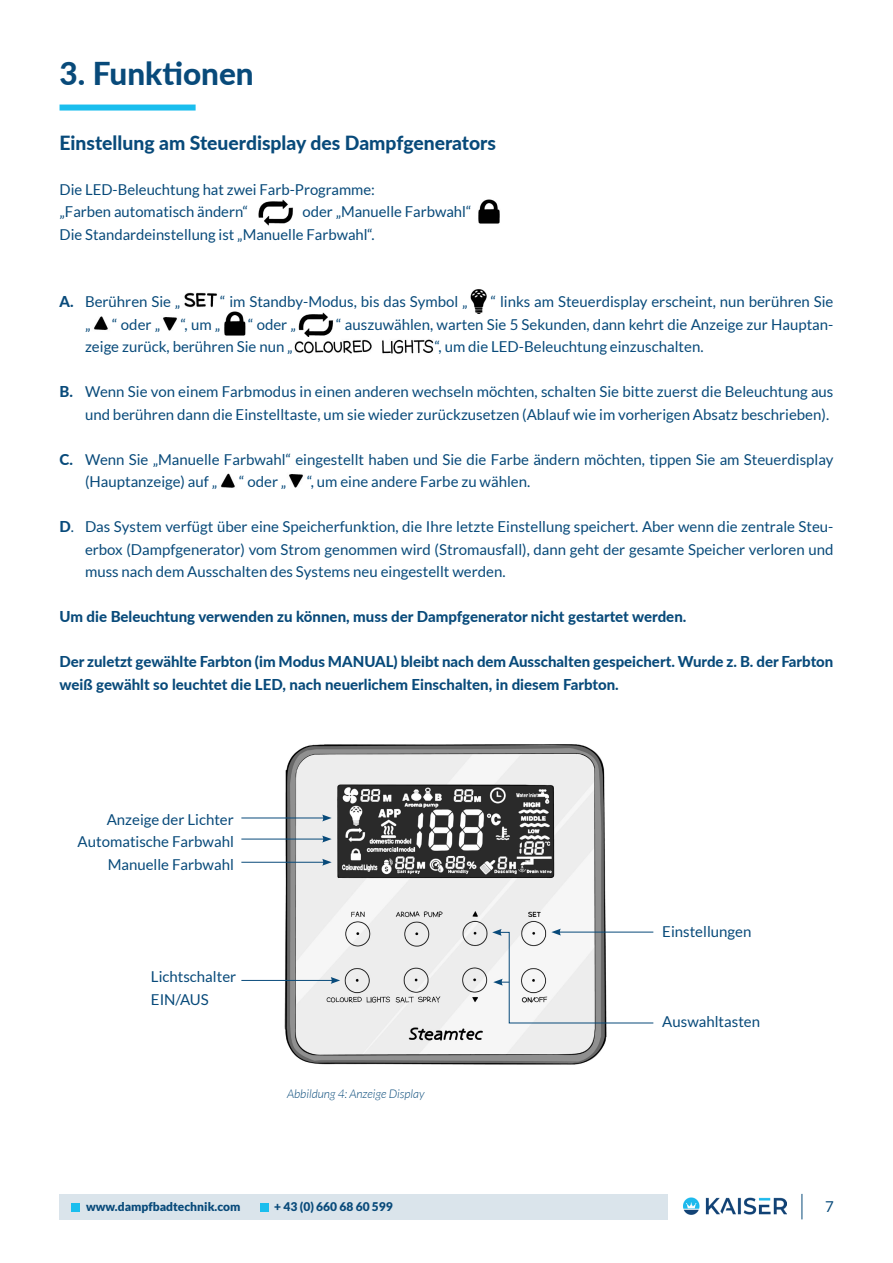
<style>
.page{position:relative;width:893px;height:1263px;background:#fff}
.page>*{position:absolute;margin:0;border:0;box-sizing:border-box;transform-origin:0 0}
.t1{font:800 31.5px "Lato";color:#084a7a}
.Fließtext{font:800 19.5px "Lato";color:#084a7a}
.Fließtext-2{font:15px/22.5px "Lato";color:#084a7a;text-align:right}
.t2{font:800 15px/22.5px "Lato";color:#084a7a}
.t3{font:900 12px "Lato";color:#084a7a}
.t4{font:italic 300 12px "Lato";color:#084a7a}
.s1{font-weight:800}
</style>
<div class="page">
<div style="left:60px;top:1194px;width:654px;height:25px;background:#dae4eb"></div>
<div style="left:668px;top:1183px;width:132px;height:45px;background:#fff"></div>
<img style="left:684px;top:1197px;width:103px;height:17px">
<div style="left:71px;top:1204px;width:8px;height:8px;background:#1abeee"></div>
<div style="left:260px;top:1204px;width:9px;height:8px;background:#1abeee"></div>
<svg style="left:801px;top:1194px;width:1px;height:25px"></svg>
<div style="left:60px;top:105px;width:136px;height:6px;background:#1abeee"></div>
<img style="left:258px;top:199px;width:35px;height:27px">
<img style="left:478px;top:199px;width:22px;height:25px">
<img style="left:184px;top:292px;width:33px;height:16px">
<img style="left:470px;top:289px;width:17px;height:25px">
<img style="left:94px;top:316px;width:14px;height:14px">
<img style="left:163px;top:317px;width:14px;height:14px">
<img style="left:224px;top:311px;width:22px;height:25px">
<img style="left:298px;top:312px;width:36px;height:25px">
<img style="left:294px;top:339px;width:140px;height:15px">
<img style="left:221px;top:473px;width:14px;height:15px">
<img style="left:289px;top:474px;width:14px;height:14px">
<img style="left:272px;top:744px;width:335px;height:321px">
<hr style="left:241px;top:818px;width:84px;height:1px;background:#084a7a">
<svg style="left:322px;top:814px;width:10px;height:7px"></svg>
<hr style="left:241px;top:839px;width:84px;height:1px;background:#084a7a">
<svg style="left:322px;top:836px;width:10px;height:6px"></svg>
<hr style="left:241px;top:862px;width:84px;height:1px;background:#084a7a">
<svg style="left:322px;top:859px;width:10px;height:7px"></svg>
<hr style="left:241px;top:980px;width:92px;height:1px;background:#084a7a">
<svg style="left:331px;top:977px;width:9px;height:7px"></svg>
<svg style="left:492px;top:929px;width:162px;height:95px"></svg>
<p class="t1" style="left:60px;top:50px;width:196px">3. Funktionen</p>
<p class="Fließtext" style="left:60px;top:128px;width:438px">Einstellung am Steuerdisplay des Dampfgenerators</p>
<p class="Fließtext-2" style="left:60px;top:178px;width:317px">Die LED-Beleuchtung hat zwei Farb-Programme:</p>
<p class="Fließtext-2" style="left:60px;top:200px;width:190px">„Farben automatisch ändern“</p>
<p class="Fließtext-2" style="left:302px;top:200px;width:170px">oder „Manuelle Farbwahl“</p>
<p class="Fließtext-2" style="left:60px;top:223px;width:316px">Die Standardeinstellung ist „Manuelle Farbwahl“.</p>
<p class="Fließtext-2" style="left:60px;top:290px;width:122px"><span class="s1">A.</span> Berühren Sie „</p>
<p class="Fließtext-2" style="left:220px;top:290px;width:249px">“ im Standby-Modus, bis das Symbol „</p>
<p class="Fließtext-2" style="left:491px;top:290px;width:344px">“ links am Steuerdisplay erscheint, nun berühren Sie</p>
<p class="Fließtext-2" style="left:85px;top:313px;width:7px">„</p>
<p class="Fließtext-2" style="left:112px;top:313px;width:50px">“ oder „</p>
<p class="Fließtext-2" style="left:181px;top:313px;width:41px">“, um „</p>
<p class="Fließtext-2" style="left:248px;top:313px;width:50px">“ oder „</p>
<p class="Fließtext-2" style="left:336px;top:313px;width:499px">“ auszuwählen, warten Sie 5 Sekunden, dann kehrt die Anzeige zur Hauptan-</p>
<p class="Fließtext-2" style="left:85px;top:335px;width:209px">zeige zurück, berühren Sie nun „</p>
<p class="Fließtext-2" style="left:435px;top:335px;width:270px">“, um die LED-Beleuchtung einzuschalten.</p>
<p class="Fließtext-2" style="left:60px;top:380px;width:775px"><span class="s1">B.</span> Wenn Sie von einem Farbmodus in einen anderen wechseln möchten, schalten Sie bitte zuerst die Beleuchtung aus und berühren dann die Einstelltaste, um sie wieder zurückzusetzen (Ablauf wie im vorherigen Absatz beschrieben).</p>
<p class="Fließtext-2" style="left:85px;top:448px;width:750px;text-align:left;text-indent:-26px"><span class="s1">C.</span> Wenn Sie „Manuelle Farbwahl“ eingestellt haben und Sie die Farbe ändern möchten, tippen Sie am Steuerdisplay (Hauptanzeige) auf „</p>
<p class="Fließtext-2" style="left:239px;top:470px;width:49px">“ oder „</p>
<p class="Fließtext-2" style="left:307px;top:470px;width:225px">“, um eine andere Farbe zu wählen.</p>
<p class="Fließtext-2" style="left:85px;top:515px;width:750px;text-align:justify;text-indent:-26px"><span class="s1">D</span>. Das System verfügt über eine Speicherfunktion, die Ihre letzte Einstellung speichert. Aber wenn die zentrale Steu&shy;erbox (Dampfgenerator) vom Strom genommen wird (Stromausfall), dann geht der gesamte Speicher verloren und muss nach dem Ausschalten des Systems neu eingestellt werden.</p>
<p class="t2" style="left:60px;top:605px;width:628px">Um die Beleuchtung verwenden zu können, muss der Dampfgenerator nicht gestartet werden.</p>
<p class="t2" style="left:60px;top:650px;width:775px">Der zuletzt gewählte Farbton (im Modus MANUAL) bleibt nach dem Ausschalten gespeichert. Wurde z. B. der Farbton weiß gewählt so leuchtet die LED, nach neuerlichem Einschalten, in diesem Farbton.</p>
<p class="Fließtext-2" style="left:107px;top:808px;width:129px">Anzeige der Lichter</p>
<p class="Fließtext-2" style="left:78px;top:830px;width:158px">Automatische Farbwahl</p>
<p class="Fließtext-2" style="left:108px;top:853px;width:128px">Manuelle Farbwahl</p>
<p class="Fließtext-2" style="left:151px;top:965px;width:87px">Lichtschalter</p>
<p class="Fließtext-2" style="left:151px;top:988px;width:59px">EIN/AUS</p>
<p class="t4" style="left:287px;top:1087px;width:139px">Abbildung 4: Anzeige Display</p>
<p class="Fließtext-2" style="left:662px;top:920px;width:91px">Einstellungen</p>
<p class="Fließtext-2" style="left:662px;top:1010px;width:99px">Auswahltasten</p>
<p class="t3" style="left:86px;top:1200px;width:156px">www.dampfbadtechnik.com</p>
<p class="t3" style="left:274px;top:1200px;width:120px">+ 43 (0) 660 68 60 599</p>
<p class="Fließtext-2" style="left:825px;top:1195px;width:10px">7</p>
</div>
